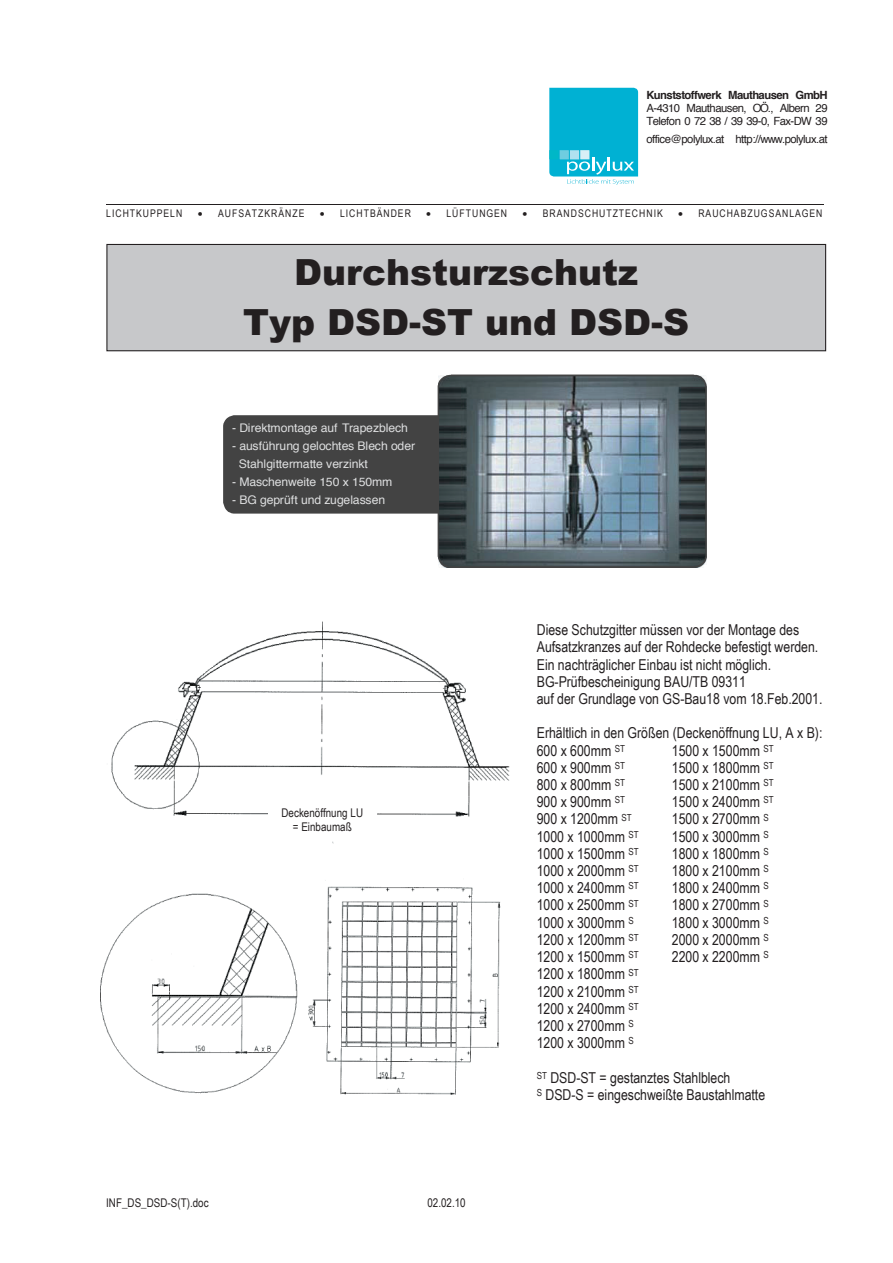
<style>
.page{position:relative;width:893px;height:1263px;background:#fff}
.page>*{position:absolute;margin:0;border:0;box-sizing:border-box;transform-origin:0 0}
.t1{font:900 36px/50.7px "Arial";color:#231f20;text-align:center}
.t2{font:15px/17.2px "Arial Narrow";color:#231f20}
.t3{font:12px/14px "Arial Narrow";color:#231f20;text-align:center}
.t4{font:11.85px/18.1px "Helvetica";letter-spacing:-.01em;color:#dddedf}
.t5{font:11.25px/12.9px "Helvetica";letter-spacing:-.045em;color:#231f20}
.t6{font:700 11.25px "Helvetica";letter-spacing:-.045em;color:#231f20}
.t7{font:10.5px "Arial Narrow";letter-spacing:.095em;color:#231f20}
</style>
<div class="page">
<hr style="left:106px;top:204px;width:718px;height:1px;background:#231f20">
<div style="left:223px;top:415px;width:215px;height:99px;background:#434343"></div>
<svg style="left:438px;top:374px;width:269px;height:194px;background:#6d7c86"></svg>
<div style="left:107px;top:244px;width:719px;height:107px;background:#c7c8ca"></div>
<div style="left:106px;top:244px;width:720px;height:107px;border:1px solid #231f20"></div>
<img style="left:100px;top:621px;width:410px;height:474px">
<div style="left:268px;top:786px;width:108px;height:54px;background:#fff"></div>
<svg style="left:549px;top:88px;width:89px;height:97px;background:#23bbd8"></svg>
<p class="t6" style="left:646px;top:86px;width:183px">Kunststoffwerk Mauthausen GmbH</p>
<p class="t5" style="left:646px;top:102px;width:183px">A-4310 Mauthausen, OÖ., Albern 29<br>Telefon 0 72 38 / 39 39-0, Fax-DW 39</p>
<p class="t5" style="left:646px;top:133px;width:183px">office@polylux.at http://www.polylux.at</p>
<p class="t7" style="left:106px;top:208px;width:78px">LICHTKUPPELN</p>
<p class="t7" style="left:198px;top:208px;width:108px">• AUFSATZKRÄNZE</p>
<p class="t7" style="left:320px;top:208px;width:93px">• LICHTBÄNDER</p>
<p class="t7" style="left:426px;top:208px;width:82px">• LÜFTUNGEN</p>
<p class="t7" style="left:523px;top:208px;width:142px">• BRANDSCHUTZTECHNIK</p>
<p class="t7" style="left:678px;top:208px;width:146px">• RAUCHABZUGSANLAGEN</p>
<h1 class="t1" style="left:243px;top:247px;width:447px">Durchsturzschutz<br>Typ DSD-ST und DSD-S</h1>
<p class="t4" style="left:232px;top:419px;width:177px">- Direktmontage auf Trapezblech</p>
<p class="t4" style="left:239px;top:437px;width:178px;text-indent:-7px">- ausführung gelochtes Blech oder<br>Stahlgittermatte verzinkt</p>
<p class="t4" style="left:232px;top:473px;width:162px">- Maschenweite 150 x 150mm</p>
<p class="t4" style="left:232px;top:491px;width:155px">- BG geprüft und zugelassen</p>
<p class="t3" style="left:281px;top:805px;width:83px">Deckenöffnung LU = Einbaumaß</p>
<p class="t3" style="left:106px;top:1196px;width:104px">INF_DS_DSD-S(T).doc</p>
<p class="t3" style="left:427px;top:1196px;width:40px">02.02.10</p>
<p class="t2" style="left:537px;top:621px;width:287px">Diese Schutzgitter müssen vor der Montage des Aufsatzkranzes auf der Rohdecke befestigt werden.<br>Ein nachträglicher Einbau ist nicht möglich.<br>BG-Prüfbescheinigung BAU/TB 09311<br>auf der Grundlage von GS-Bau18 vom 18.Feb.2001.</p>
<p class="t2" style="left:537px;top:724px;width:287px">Erhältlich in den Größen (Deckenöffnung LU, A x B):<br>600 x 600mm <sup>ST</sup></p>
<p class="t2" style="left:672px;top:741px;width:103px">1500 x 1500mm <sup>ST</sup></p>
<p class="t2" style="left:537px;top:759px;width:90px">600 x 900mm <sup>ST</sup></p>
<p class="t2" style="left:672px;top:759px;width:103px">1500 x 1800mm <sup>ST</sup></p>
<p class="t2" style="left:537px;top:776px;width:90px">800 x 800mm <sup>ST</sup></p>
<p class="t2" style="left:672px;top:776px;width:103px">1500 x 2100mm <sup>ST</sup></p>
<p class="t2" style="left:537px;top:793px;width:90px">900 x 900mm <sup>ST</sup></p>
<p class="t2" style="left:672px;top:793px;width:103px">1500 x 2400mm <sup>ST</sup></p>
<p class="t2" style="left:537px;top:810px;width:96px">900 x 1200mm <sup>ST</sup></p>
<p class="t2" style="left:672px;top:810px;width:98px">1500 x 2700mm <sup>S</sup></p>
<p class="t2" style="left:537px;top:828px;width:103px">1000 x 1000mm <sup>ST</sup></p>
<p class="t2" style="left:672px;top:828px;width:98px">1500 x 3000mm <sup>S</sup></p>
<p class="t2" style="left:537px;top:845px;width:103px">1000 x 1500mm <sup>ST</sup></p>
<p class="t2" style="left:672px;top:845px;width:98px">1800 x 1800mm <sup>S</sup></p>
<p class="t2" style="left:537px;top:862px;width:103px">1000 x 2000mm <sup>ST</sup></p>
<p class="t2" style="left:672px;top:862px;width:98px">1800 x 2100mm <sup>S</sup></p>
<p class="t2" style="left:537px;top:879px;width:103px">1000 x 2400mm <sup>ST</sup></p>
<p class="t2" style="left:672px;top:879px;width:98px">1800 x 2400mm <sup>S</sup></p>
<p class="t2" style="left:537px;top:896px;width:103px">1000 x 2500mm <sup>ST</sup></p>
<p class="t2" style="left:672px;top:896px;width:98px">1800 x 2700mm <sup>S</sup></p>
<p class="t2" style="left:537px;top:914px;width:98px">1000 x 3000mm <sup>S</sup></p>
<p class="t2" style="left:672px;top:914px;width:98px">1800 x 3000mm <sup>S</sup></p>
<p class="t2" style="left:537px;top:931px;width:103px">1200 x 1200mm <sup>ST</sup></p>
<p class="t2" style="left:672px;top:931px;width:98px">2000 x 2000mm <sup>S</sup></p>
<p class="t2" style="left:537px;top:948px;width:103px">1200 x 1500mm <sup>ST</sup></p>
<p class="t2" style="left:672px;top:948px;width:98px">2200 x 2200mm <sup>S</sup></p>
<p class="t2" style="left:537px;top:965px;width:103px">1200 x 1800mm <sup>ST<br></sup>1200 x 2100mm <sup>ST<br></sup>1200 x 2400mm <sup>ST<br></sup>1200 x 2700mm <sup>S<br></sup>1200 x 3000mm <sup>S</sup></p>
<p class="t2" style="left:537px;top:1069px;width:230px"><sup>ST</sup> DSD-ST = gestanztes Stahlblech<br><sup>S</sup> DSD-S = eingeschweißte Baustahlmatte</p>
</div>
